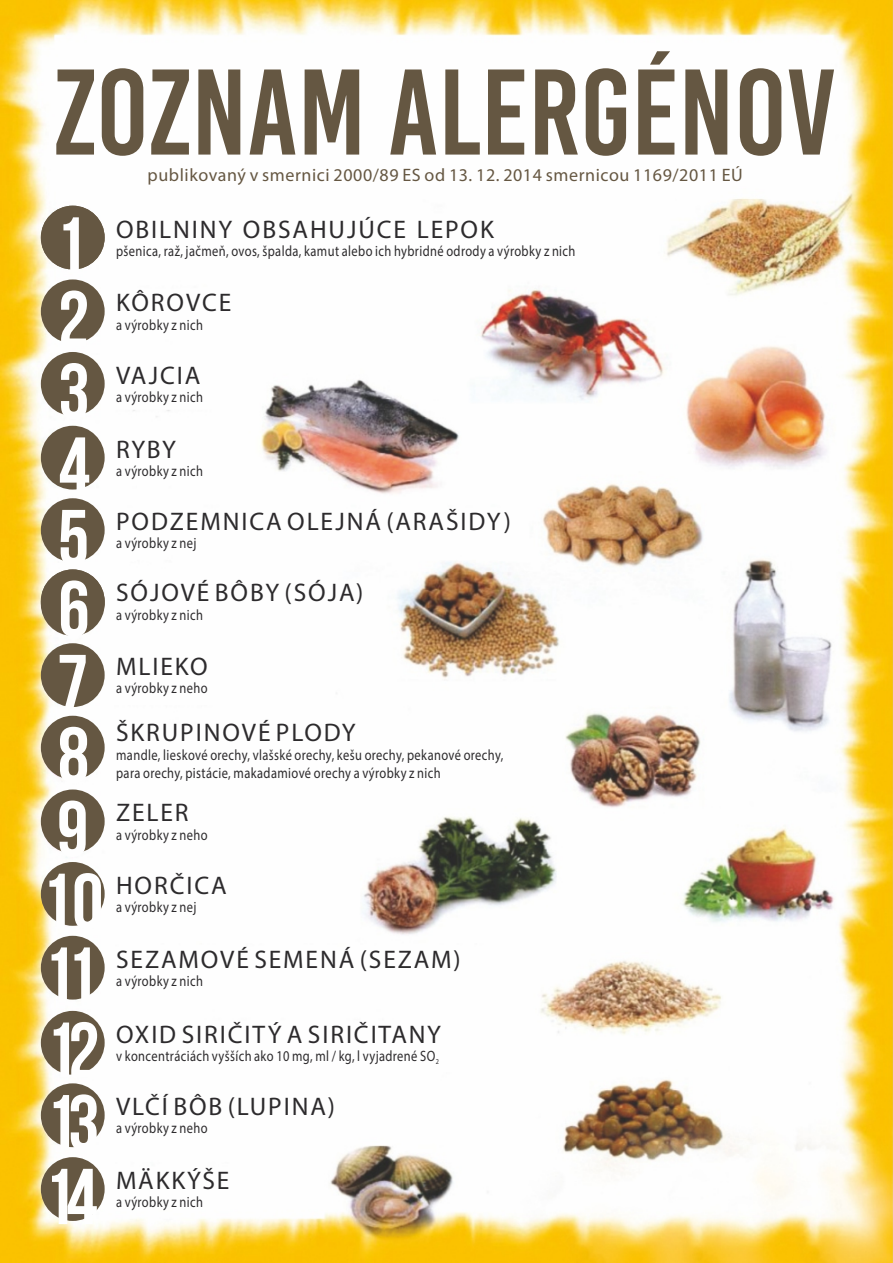
<style>
.page{position:relative;width:893px;height:1263px;background:#fff}
.page>*{position:absolute;margin:0;border:0;box-sizing:border-box;transform-origin:0 0}
.t1{font:121.5px "Bebas Kai";color:#655742}
.t2{font:25.5px "Myriad Pro";letter-spacing:.075em;color:#2d2b2d}
.t3{font:18px "Myriad Pro";letter-spacing:.03em;color:#655742}
.t4{font:15px/18px "Myriad Pro";letter-spacing:.03em;color:#2d2b2d;scale:.83 1}
</style>
<div class="page">
<img style="left:0;top:0;width:893px;height:1262px">
<div style="left:41px;top:352px;width:64px;height:64px;background:#655742;border-radius:50%"></div>
<svg style="left:61px;top:363px;width:26px;height:56px"></svg>
<div style="left:41px;top:426px;width:64px;height:63px;background:#655742;border-radius:50%"></div>
<svg style="left:60px;top:437px;width:29px;height:56px"></svg>
<div style="left:41px;top:498px;width:64px;height:64px;background:#655742;border-radius:50%"></div>
<svg style="left:61px;top:510px;width:26px;height:56px"></svg>
<svg style="left:41px;top:572px;width:64px;height:64px"></svg>
<div style="left:41px;top:206px;width:64px;height:63px;background:#655742;border-radius:50%"></div>
<svg style="left:62px;top:217px;width:17px;height:56px"></svg>
<div style="left:41px;top:643px;width:64px;height:64px;background:#655742;border-radius:50%"></div>
<svg style="left:60px;top:655px;width:26px;height:55px"></svg>
<div style="left:41px;top:716px;width:64px;height:63px;background:#655742;border-radius:50%"></div>
<svg style="left:60px;top:727px;width:27px;height:56px"></svg>
<div style="left:41px;top:789px;width:64px;height:64px;background:#655742;border-radius:50%"></div>
<svg style="left:59px;top:800px;width:27px;height:57px"></svg>
<div style="left:41px;top:862px;width:64px;height:64px;background:#655742;border-radius:50%"></div>
<svg style="left:49px;top:874px;width:16px;height:55px"></svg>
<svg style="left:75px;top:873px;width:26px;height:56px"></svg>
<div style="left:41px;top:936px;width:64px;height:63px;background:#655742;border-radius:50%"></div>
<svg style="left:52px;top:947px;width:15px;height:56px"></svg>
<svg style="left:74px;top:947px;width:16px;height:56px"></svg>
<div style="left:41px;top:569px;width:64px;height:64px;background:#655742;border-radius:50%"></div>
<svg style="left:61px;top:580px;width:26px;height:59px"></svg>
<div style="left:41px;top:1011px;width:64px;height:64px;background:#655742;border-radius:50%"></div>
<svg style="left:54px;top:1022px;width:43px;height:56px"></svg>
<div style="left:41px;top:1083px;width:64px;height:64px;background:#655742;border-radius:50%"></div>
<svg style="left:54px;top:1094px;width:43px;height:57px"></svg>
<div style="left:41px;top:1157px;width:64px;height:64px;background:#655742;border-radius:50%"></div>
<svg style="left:52px;top:1169px;width:45px;height:55px"></svg>
<div style="left:41px;top:279px;width:64px;height:64px;background:#655742;border-radius:50%"></div>
<svg style="left:61px;top:290px;width:26px;height:56px"></svg>
<h1 class="t1" style="left:54px;top:63px;width:784px">ZOZNAM ALERGÉNOV</h1>
<p class="t3" style="left:148px;top:168px;width:597px">publikovaný v smernici 2000/89 ES od 13. 12. 2014 smernicou 1169/2011 EÚ</p>
<h2 class="t2" style="left:116px;top:218px;width:379px">OBILNINY OBSAHUJÚCE LEPOK</h2>
<p class="t4" style="left:116px;top:243px;width:555px">pšenica, raž, jačmeň, ovos, špalda, kamut alebo ich hybridné odrody a výrobky z nich</p>
<h2 class="t2" style="left:116px;top:292px;width:117px">KÔROVCE</h2>
<p class="t4" style="left:116px;top:317px;width:106px">a výrobky z nich</p>
<h2 class="t2" style="left:116px;top:365px;width:86px">VAJCIA</h2>
<p class="t4" style="left:116px;top:389px;width:106px">a výrobky z nich</p>
<h2 class="t2" style="left:116px;top:438px;width:61px">RYBY</h2>
<p class="t4" style="left:116px;top:463px;width:106px">a výrobky z nich</p>
<h2 class="t2" style="left:116px;top:511px;width:396px">PODZEMNICA OLEJNÁ (ARAŠIDY)</h2>
<p class="t4" style="left:116px;top:535px;width:98px">a výrobky z nej</p>
<h2 class="t2" style="left:116px;top:582px;width:249px">SÓJOVÉ BÔBY (SÓJA)</h2>
<p class="t4" style="left:116px;top:607px;width:106px">a výrobky z nich</p>
<h2 class="t2" style="left:116px;top:656px;width:93px">MLIEKO</h2>
<p class="t4" style="left:116px;top:680px;width:112px">a výrobky z neho</p>
<h2 class="t2" style="left:116px;top:722px;width:241px">ŠKRUPINOVÉ PLODY</h2>
<p class="t4" style="left:116px;top:747px;width:468px">mandle, lieskové orechy, vlašské orechy, kešu orechy, pekanové orechy, para orechy, pistácie, makadamiové orechy a výrobky z nich</p>
<h2 class="t2" style="left:116px;top:802px;width:74px">ZELER</h2>
<p class="t4" style="left:116px;top:827px;width:112px">a výrobky z neho</p>
<h2 class="t2" style="left:116px;top:875px;width:112px">HORČICA</h2>
<p class="t4" style="left:116px;top:899px;width:98px">a výrobky z nej</p>
<h2 class="t2" style="left:116px;top:948px;width:346px">SEZAMOVÉ SEMENÁ (SEZAM)</h2>
<p class="t4" style="left:116px;top:973px;width:106px">a výrobky z nich</p>
<h2 class="t2" style="left:116px;top:1023px;width:326px">OXID SIRIČITÝ A SIRIČITANY</h2>
<p class="t4" style="left:116px;top:1048px;width:390px">v koncentráciách vyšších ako 10 mg, ml / kg, l vyjadrené SO<sub>2</sub></p>
<h2 class="t2" style="left:116px;top:1096px;width:220px">VLČÍ BÔB (LUPINA)</h2>
<p class="t4" style="left:116px;top:1121px;width:112px">a výrobky z neho</p>
<h2 class="t2" style="left:116px;top:1170px;width:115px">MÄKKÝŠE</h2>
<p class="t4" style="left:116px;top:1194px;width:106px">a výrobky z nich</p>
</div>
